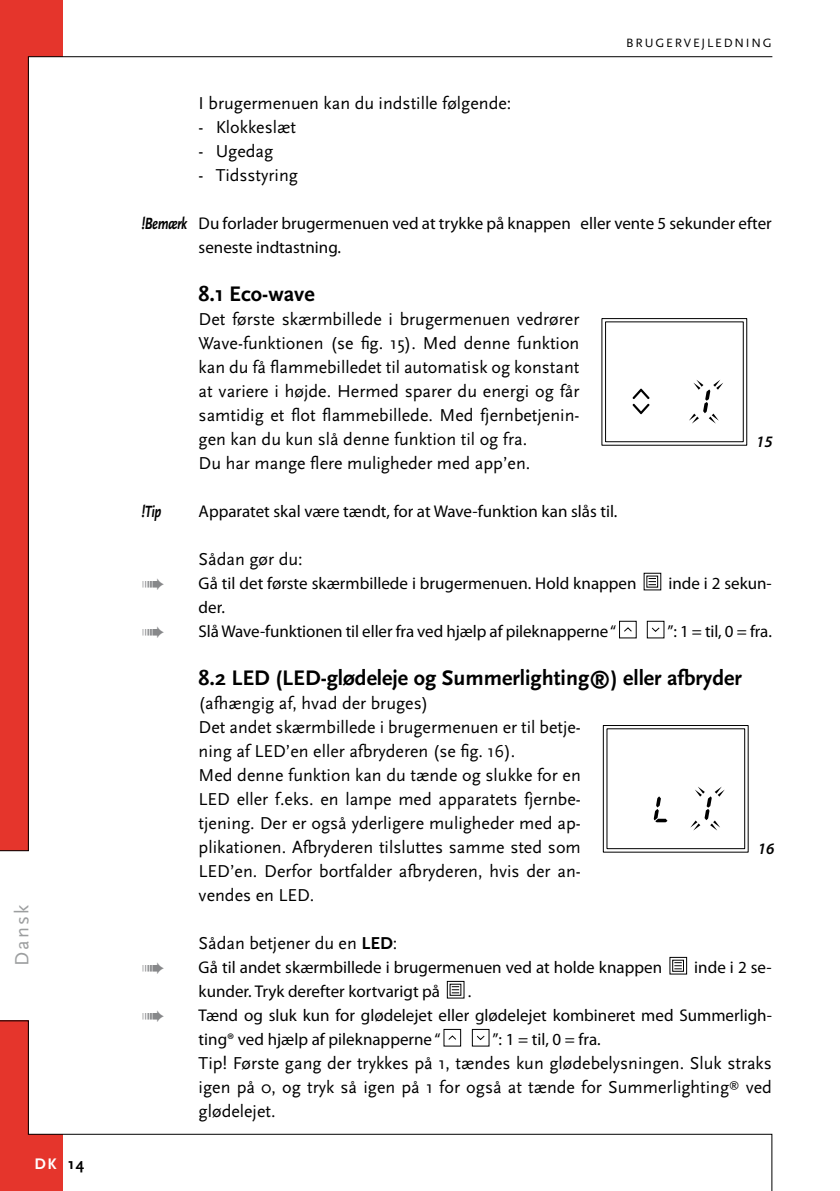
<style>
.page{position:relative;width:840px;height:1191px;background:#fff}
.page>*{position:absolute;margin:0;border:0;box-sizing:border-box;transform-origin:0 0}
.t1{font:700 22px "Scala Sans";color:#000}
.t2{font:20px "Scala Sans";letter-spacing:.105em;color:#9c9e9f}
.t3{font:18px/24px "Scala Sans";color:#000}
.t4{font:17px/24px "Myriad Pro";color:#000}
.t5{font:italic 700 17px "Scala Sans";color:#000;scale:.77 1}
.t6{font:italic 600 16px "Myriad Pro";color:#000}
.t7{font:700 16px "Scala Sans";color:#000}
.t8{font:700 16px "Scala Sans";color:#fff}
.t9{font:12.6px "Scala Sans";letter-spacing:.145em;color:#000}
.s1{font-family:"Scala Sans";font-weight:700;font-style:italic}
.s2{font-weight:700}
</style>
<div class="page">
<svg style="left:0;top:57px;width:29px;height:794px;background:#dc332a"></svg>
<svg style="left:0;top:1020px;width:29px;height:114px;background:#db322a"></svg>
<svg style="left:648px;top:578px;width:7px;height:7px"></svg>
<div style="left:618px;top:621px;width:18px;height:17px;border:1px solid #000"></div>
<svg style="left:624px;top:627px;width:8px;height:5px"></svg>
<div style="left:646px;top:621px;width:18px;height:17px;border:1px solid #000"></div>
<svg style="left:651px;top:627px;width:9px;height:5px"></svg>
<svg style="left:674px;top:962px;width:7px;height:7px"></svg>
<div style="left:672px;top:959px;width:11px;height:12px;border:1px solid #000"></div>
<div style="left:446px;top:981px;width:18px;height:17px;border:1px solid #000"></div>
<svg style="left:451px;top:986px;width:8px;height:7px"></svg>
<div style="left:443px;top:1029px;width:18px;height:17px;border:1px solid #000"></div>
<svg style="left:448px;top:1035px;width:8px;height:5px"></svg>
<div style="left:471px;top:1029px;width:18px;height:17px;border:1px solid #000"></div>
<svg style="left:476px;top:1035px;width:9px;height:5px"></svg>
<svg style="left:653px;top:796px;width:14px;height:26px"></svg>
<div style="left:603px;top:725px;width:144px;height:127px;border:1px solid #000"></div>
<svg style="left:690px;top:786px;width:34px;height:44px"></svg>
<div style="left:605px;top:322px;width:138px;height:120px;border:1px solid #000"></div>
<svg style="left:689px;top:380px;width:34px;height:43px"></svg>
<svg style="left:632px;top:389px;width:17px;height:25px"></svg>
<div style="left:0;top:1134px;width:62px;height:57px;background:#e5352c"></div>
<div style="left:0;top:0;width:62px;height:57px;background:#e5352c"></div>
<hr style="left:28px;top:56px;width:743px;height:1px;background:#000">
<svg style="left:28px;top:1133px;width:744px;height:58px"></svg>
<p class="t2" style="left:11px;top:966px;width:63px;rotate:-90deg">Dansk</p>
<p class="t8" style="left:35px;top:1154px;width:24px">DK</p>
<p class="t7" style="left:68px;top:1154px;width:18px">14</p>
<p class="t9" style="left:626px;top:36px;width:147px">BRUGERVEJLEDNING</p>
<p class="t3" style="left:198px;top:92px;width:314px">I brugermenuen kan du indstille følgende:</p>
<p class="t3" style="left:198px;top:116px;width:99px">- Klokkeslæt</p>
<p class="t3" style="left:198px;top:140px;width:76px">- Ugedag</p>
<p class="t3" style="left:198px;top:164px;width:101px">- Tidsstyring</p>
<p class="t4" style="left:198px;top:211px;width:574px;text-indent:-57px"><span class="s1">!Bemærk</span> Du forlader brugermenuen ved at trykke på knappen eller vente 5 sekunder efter seneste indtastning.</p>
<p class="t1" style="left:198px;top:282px;width:118px">8.1 Eco-wave</p>
<p class="t3" style="left:198px;top:308px;width:382px">Det første skærmbillede i brugermenuen vedrører Wave-funktionen (se fig. 15). Med denne funktion kan du få flammebilledet til automatisk og konstant at variere i højde. Hermed sparer du energi og får samtidig et flot flammebillede. Med fjernbetjenin&shy;gen kan du kun slå denne funktion til og fra.<br>Du har mange flere muligheder med app’en.</p>
<p class="t5" style="left:142px;top:502px;width:27px">!Tip</p>
<p class="t4" style="left:198px;top:499px;width:420px">Apparatet skal være tændt, for at Wave-funktion kan slås til.</p>
<p class="t3" style="left:198px;top:548px;width:106px">Sådan gør du:</p>
<p class="t4" style="left:198px;top:571px;width:439px">Gå til det første skærmbillede i brugermenuen. Hold knappen</p>
<p class="t4" style="left:668px;top:571px;width:105px">inde i 2 sekun-</p>
<p class="t4" style="left:198px;top:595px;width:28px">der.</p>
<p class="t4" style="left:198px;top:619px;width:418px">Slå Wave-funktionen til eller fra ved hjælp af pileknapperne “</p>
<p class="t4" style="left:667px;top:619px;width:106px">”: 1 = til, 0 = fra.</p>
<p class="t1" style="left:198px;top:666px;width:544px">8.2 LED (LED-glødeleje og Summerlighting®) eller afbryder</p>
<p class="t3" style="left:198px;top:692px;width:383px">(afhængig af, hvad der bruges)<br>Det andet skærmbillede i brugermenuen er til betje&shy;ning af LED’en eller afbryderen (se fig. 16).<br>Med denne funktion kan du tænde og slukke for en LED eller f.eks. en lampe med apparatets fjernbe&shy;tjening. Der er også yderligere muligheder med ap&shy;plikationen. Afbryderen tilsluttes samme sted som LED’en. Derfor bortfalder afbryderen, hvis der an&shy;vendes en LED.</p>
<p class="t3" style="left:198px;top:931px;width:200px">Sådan betjener du en <span class="s2">LED</span>:</p>
<p class="t4" style="left:198px;top:955px;width:465px">Gå til andet skærmbillede i brugermenuen ved at holde knappen</p>
<p class="t4" style="left:694px;top:955px;width:79px">inde i 2 se-</p>
<p class="t4" style="left:198px;top:979px;width:243px">kunder. Tryk derefter kortvarigt på</p>
<p class="t3" style="left:467px;top:980px;width:6px">.</p>
<p class="t4" style="left:198px;top:1003px;width:574px">Tænd og sluk kun for glødelejet eller glødelejet kombineret med Summerligh&shy;ting® ved hjælp af pileknapperne “</p>
<p class="t6" style="left:755px;top:431px;width:18px">15</p>
<p class="t6" style="left:757px;top:838px;width:18px">16</p>
<p class="t4" style="left:492px;top:1027px;width:109px">”: 1 = til, 0 = fra.</p>
<p class="t3" style="left:198px;top:1052px;width:574px;text-align:justify">Tip! Første gang der trykkes på 1, tændes kun glødebelysningen. Sluk straks igen på 0, og tryk så igen på 1 for også at tænde for Summerlighting<sup>®</sup> ved glødelejet.</p>
</div>
